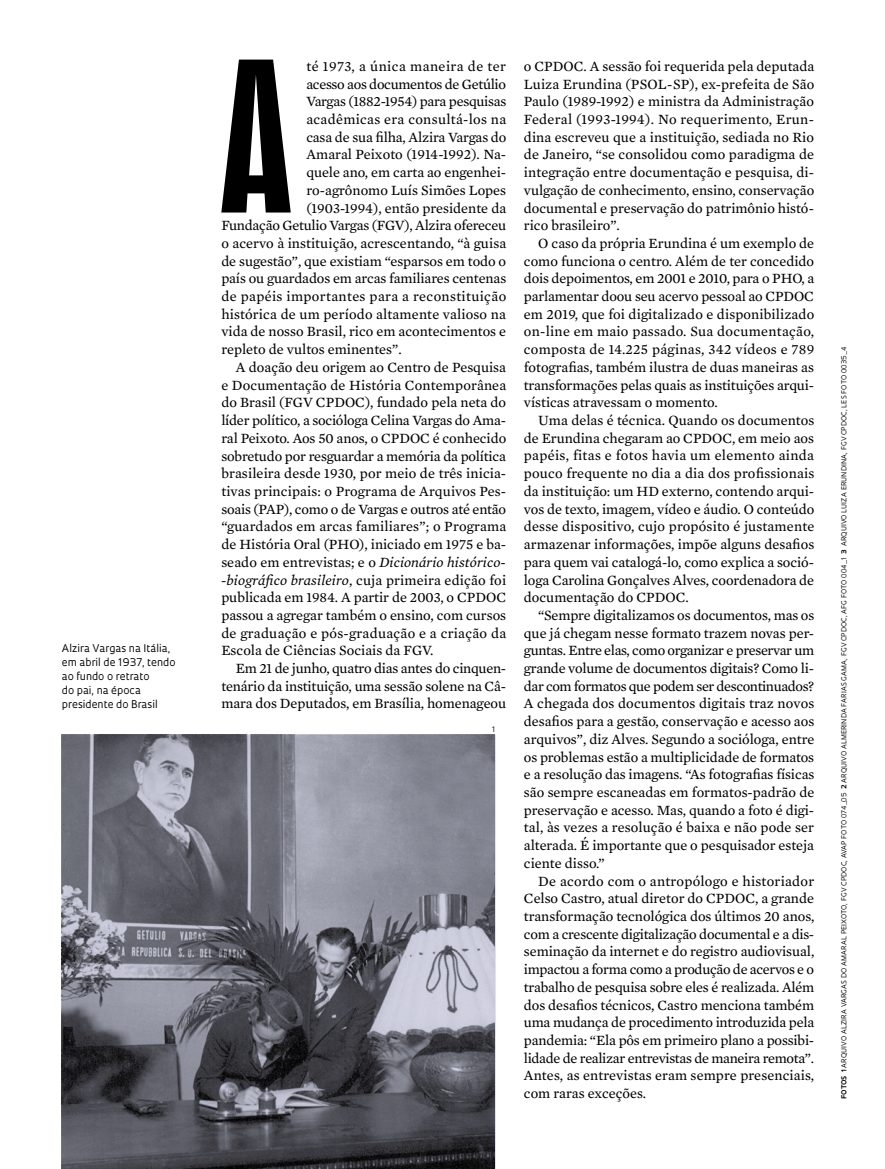
<style>
.page{position:relative;width:885px;height:1169px;background:#fff}
.page>*{position:absolute;margin:0;border:0;box-sizing:border-box;transform-origin:0 0}
.t1{font:195.45px "Swiss 924 BT Regular B";color:#000}
.t2{font:14.4px/17.7px "Mercury Text G2";color:#000;text-align:justify}
.t3{font:14.4px "Mercury Text G2";letter-spacing:-.02em;color:#000}
.t4{font:14.4px "Mercury Text G2";letter-spacing:.02em;color:#000}
.t5{font:14.4px "Mercury Text G2";letter-spacing:.025em;color:#000}
.t6{font:14.4px "Mercury Text G2";letter-spacing:.03em;color:#000}
.t7{font:10.35px/14.1px "Oculum";color:#000}
.t8{font:7.35px "Oculum";color:#000}
.t9{font:6.75px "Oculum";letter-spacing:.015em;color:#000}
.s1{font-style:italic}
.s2{font-weight:700}
</style>
<div class="page">
<svg style="left:62px;top:735px;width:433px;height:433px;background:#6c6e78"></svg>
<p class="t7" style="left:62px;top:640px;width:115px">Alzira Vargas na Itália, em abril de 1937, tendo ao fundo o retrato<br>do pai, na época presidente do Brasil</p>
<h1 class="t1" style="left:219px;top:20px;width:75px">A</h1>
<p class="t6" style="left:306px;top:56px;width:201px">té 1973, a única maneira de ter</p>
<p class="t3" style="left:306px;top:73px;width:201px">acesso aos documentos de Getúlio</p>
<p class="t3" style="left:306px;top:91px;width:201px">Vargas (1882-1954) para pesquisas</p>
<p class="t4" style="left:306px;top:109px;width:201px">acadêmicas era consultá-los na</p>
<p class="t2" style="left:306px;top:127px;width:202px">casa de sua filha, Alzira Vargas do</p>
<p class="t2" style="left:306px;top:145px;width:201px">Amaral Peixoto (1914-1992). Na-</p>
<p class="t2" style="left:306px;top:163px;width:201px">quele ano, em carta ao engenhei-</p>
<p class="t2" style="left:306px;top:180px;width:201px">ro-agrônomo Luís Simões Lopes</p>
<p class="t2" style="left:306px;top:198px;width:201px">(1903-1994), então presidente da</p>
<p class="t2" style="left:221px;top:216px;width:286px">Fundação Getulio Vargas (FGV), Alzira ofereceu</p>
<p class="t2" style="left:221px;top:233px;width:286px">o acervo à instituição, acrescentando, “à guisa</p>
<p class="t2" style="left:221px;top:251px;width:286px">de sugestão”, que existiam “esparsos em todo o</p>
<p class="t2" style="left:221px;top:269px;width:286px">país ou guardados em arcas familiares centenas</p>
<p class="t5" style="left:221px;top:286px;width:286px">de papéis importantes para a reconstituição</p>
<p class="t2" style="left:221px;top:304px;width:286px">histórica de um período altamente valioso na</p>
<p class="t2" style="left:221px;top:322px;width:286px">vida de nosso Brasil, rico em acontecimentos e</p>
<p class="t2" style="left:221px;top:340px;width:182px">repleto de vultos eminentes”.</p>
<p class="t2" style="left:236px;top:357px;width:272px">A doação deu origem ao Centro de Pesquisa</p>
<p class="t2" style="left:221px;top:375px;width:286px">e Documentação de História Contemporânea</p>
<p class="t2" style="left:221px;top:393px;width:286px">do Brasil (FGV CPDOC), fundado pela neta do</p>
<p class="t2" style="left:221px;top:410px;width:286px">líder político, a socióloga Celina Vargas do Ama-</p>
<p class="t2" style="left:221px;top:428px;width:286px">ral Peixoto. Aos 50 anos, o CPDOC é conhecido</p>
<p class="t2" style="left:221px;top:446px;width:286px">sobretudo por resguardar a memória da política</p>
<p class="t2" style="left:221px;top:464px;width:286px">brasileira desde 1930, por meio de três inicia-</p>
<p class="t2" style="left:221px;top:481px;width:286px">tivas principais: o Programa de Arquivos Pes-</p>
<p class="t2" style="left:221px;top:499px;width:286px">soais (PAP), como o de Vargas e outros até então</p>
<p class="t2" style="left:221px;top:517px;width:286px">“guardados em arcas familiares”; o Programa</p>
<p class="t2" style="left:221px;top:534px;width:286px">de História Oral (PHO), iniciado em 1975 e ba-</p>
<p class="t2" style="left:221px;top:552px;width:286px">seado em entrevistas; e o <span class="s1">Dicionário histórico-</span></p>
<p class="t2" style="left:221px;top:570px;width:286px"><span class="s1">-biográfico brasileiro</span>, cuja primeira edição foi</p>
<p class="t2" style="left:221px;top:588px;width:286px">publicada em 1984. A partir de 2003, o CPDOC</p>
<p class="t2" style="left:221px;top:605px;width:286px">passou a agregar também o ensino, com cursos</p>
<p class="t4" style="left:221px;top:622px;width:286px">de graduação e pós-graduação e a criação da</p>
<p class="t2" style="left:221px;top:641px;width:214px">Escola de Ciências Sociais da FGV.</p>
<p class="t3" style="left:236px;top:658px;width:272px">Em 21 de junho, quatro dias antes do cinquen-</p>
<p class="t2" style="left:221px;top:676px;width:286px">tenário da instituição, uma sessão solene na Câ-</p>
<p class="t2" style="left:221px;top:694px;width:286px">mara dos Deputados, em Brasília, homenageou</p>
<p class="t8" style="left:492px;top:724px;width:5px">1</p>
<p class="t2" style="left:524px;top:56px;width:292px">o CPDOC. A sessão foi requerida pela deputada Luiza Erundina (PSOL-SP), ex-prefeita de São Paulo (1989-1992) e ministra da Administração Federal (1993-1994). No requerimento, Erun&shy;dina escreveu que a instituição, sediada no Rio de Janeiro, “se consolidou como paradigma de integração entre documentação e pesquisa, di&shy;vulgação de conhecimento, ensino, conservação documental e preservação do patrimônio histó&shy;rico brasileiro”.</p>
<p class="t2" style="left:524px;top:233px;width:292px;text-indent:14px">O caso da própria Erundina é um exemplo de como funciona o centro. Além de ter concedido dois depoimentos, em 2001 e 2010, para o PHO, a parlamentar doou seu acervo pessoal ao CPDOC em 2019, que foi digitalizado e disponibilizado on-line em maio passado. Sua documentação, composta de 14.225 páginas, 342 vídeos e 789 fotografias, também ilustra de duas maneiras as transformações pelas quais as instituições arqui&shy;vísticas atravessam o momento.</p>
<p class="t2" style="left:524px;top:411px;width:292px;text-indent:14px">Uma delas é técnica. Quando os documentos de Erundina chegaram ao CPDOC, em meio aos papéis, fitas e fotos havia um elemento ainda pouco frequente no dia a dia dos profissionais da instituição: um HD externo, contendo arqui&shy;vos de texto, imagem, vídeo e áudio. O conteúdo desse dispositivo, cujo propósito é justamente armazenar informações, impõe alguns desafios para quem vai catalogá-lo, como explica a soció&shy;loga Carolina Gonçalves Alves, coordenadora de documentação do CPDOC.</p>
<p class="t2" style="left:524px;top:605px;width:292px;text-indent:14px">“Sempre digitalizamos os documentos, mas os que já chegam nesse formato trazem novas per&shy;guntas. Entre elas, como organizar e preservar um grande volume de documentos digitais? Como li&shy;dar com formatos que podem ser descontinuados?<br>A chegada dos documentos digitais traz novos desafios para a gestão, conservação e acesso aos arquivos”, diz Alves. Segundo a socióloga, entre os problemas estão a multiplicidade de formatos e a resolução das imagens. “As fotografias físicas são sempre escaneadas em formatos-padrão de preservação e acesso. Mas, quando a foto é digi&shy;tal, às vezes a resolução é baixa e não pode ser alterada. É importante que o pesquisador esteja ciente disso.”</p>
<p class="t2" style="left:524px;top:871px;width:292px;text-indent:14px">De acordo com o antropólogo e historiador Celso Castro, atual diretor do CPDOC, a grande transformação tecnológica dos últimos 20 anos, com a crescente digitalização documental e a dis&shy;seminação da internet e do registro audiovisual, impactou a forma como a produção de acervos e o trabalho de pesquisa sobre eles é realizada. Além dos desafios técnicos, Castro menciona também uma mudança de procedimento introduzida pela pandemia: “Ela pôs em primeiro plano a possibi&shy;lidade de realizar entrevistas de maneira remota”.<br>Antes, as entrevistas eram sempre presenciais, com raras exceções.</p>
<p class="t9" style="left:840px;top:1098px;width:753px;rotate:-90deg"><span class="s2">FOTOS 1</span> ARQUIVO ALZIRA VARGAS DO AMARAL PEIXOTO, FGV CPDOC, AVAP FOTO 074_05 <span class="s2">2</span> ARQUIVO ALMERINDA FARIAS GAMA, FGV CPDOC, AFG FOTO 004_1 <span class="s2">3</span> ARQUIVO LUIZA ERUNDINA, FGV CPDOC, LES FOTO 0035_4</p>
</div>
